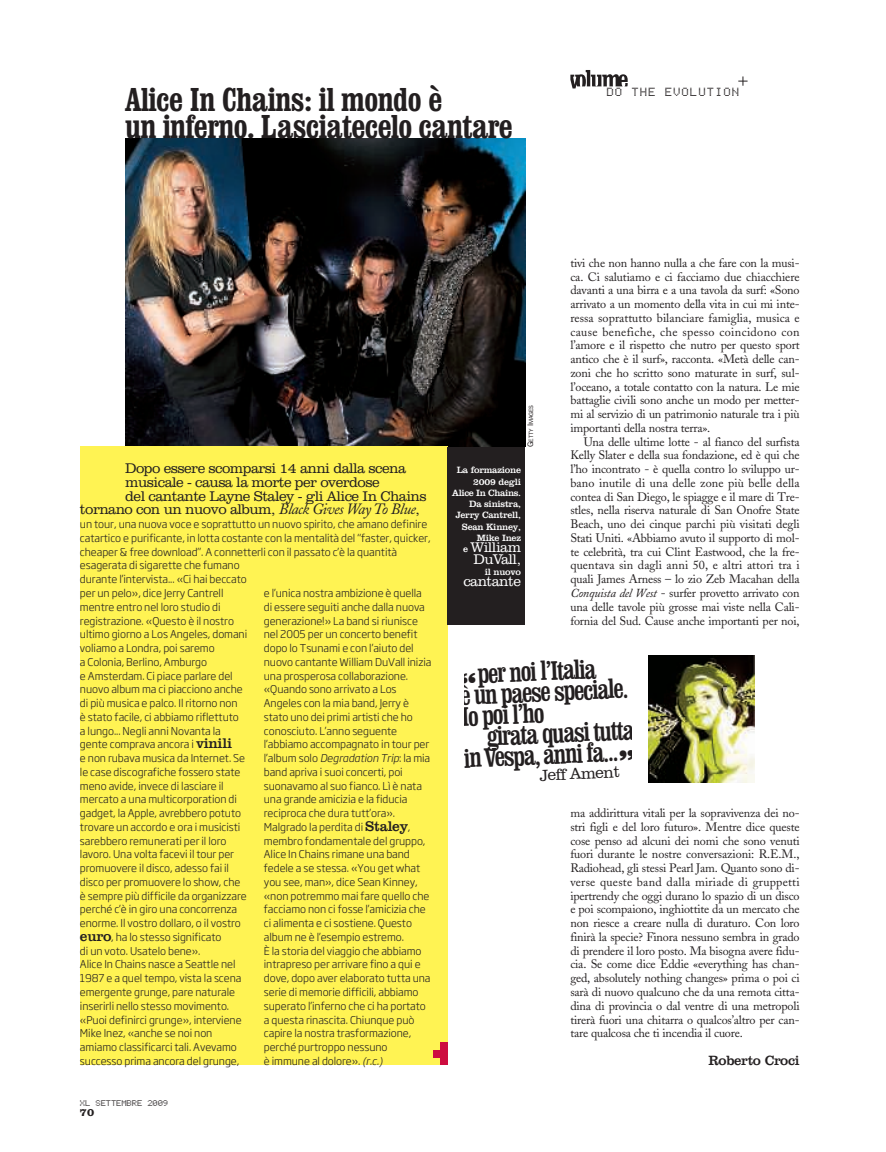
<style>
.page{position:relative;width:886px;height:1152px;background:#fff}
.page>*{position:absolute;margin:0;border:0;box-sizing:border-box;transform-origin:0 0}
.t1{font:700 condensed 32.5px/27.5px "Clarendon BT";letter-spacing:-.02em;color:#231f20}
.t2{font:condensed 27.5px "Clarendon BT";color:#231f20}
.t3{font:300 16.25px "Clarendon BT";color:#231f20}
.t4{font:300 14.38px "Clarendon BT";letter-spacing:-.035em;color:#231f20}
.t5{font:300 14.38px/11.2px "Clarendon BT";letter-spacing:-.035em;color:#fff;text-align:right}
.t6{font:13.75px "Clarendon BT";letter-spacing:-.025em;color:#231f20}
.t7{font:13.12px "Bubbledot ICG Fine Pos";letter-spacing:.085em;color:#231f20}
.t8{font:12.25px/13.8px "Adobe Caslon";letter-spacing:-.015em;color:#231f20;text-align:justify}
.t9{font:12.25px "Adobe Caslon";letter-spacing:.005em;color:#231f20}
.t10{font:12.25px "Adobe Caslon";letter-spacing:.03em;color:#231f20}
.t11{font:700 11.25px "Clarendon BT";color:#231f20}
.t12{font:300 10.62px/13.8px "Soho Gothic Pro";letter-spacing:-.005em;color:#231f20}
.t13{font:9.38px/11.2px "Clarendon BT";letter-spacing:-.025em;color:#fff;text-align:right}
.t14{font:9.38px "Bubbledot ICG Fine Pos";color:#231f20}
.t15{font:6.12px "Franklin Gothic";letter-spacing:-.01em;color:#231f20}
.s1{font-family:"Adobe Caslon";font-weight:400;font-style:italic;font-size:15.62px}
.s2{font-family:"Clarendon BT";font-weight:400;font-size:14.38px}
.s3{font-style:italic}
.s4{font-size:8.12px}
.s5{font-weight:400;font-size:9.38px}
.s6{font-weight:900;font-stretch:normal;font-size:33.75px}
</style>
<div class="page">
<img style="left:125px;top:138px;width:400px;height:308px">
<div style="left:80px;top:446px;width:368px;height:618px;background:#fff353"></div>
<div style="left:448px;top:446px;width:77px;height:178px;background:#231f20"></div>
<div style="left:433px;top:1049px;width:7px;height:8px;background:#cd0d40"></div>
<div style="left:440px;top:1049px;width:8px;height:8px;background:#cd0d40"></div>
<div style="left:440px;top:1057px;width:8px;height:7px;background:#cd0d40"></div>
<div style="left:440px;top:1042px;width:8px;height:7px;background:#cd0d40"></div>
<svg style="left:738px;top:76px;width:9px;height:10px"></svg>
<svg style="left:570px;top:70px;width:58px;height:18px"></svg>
<img style="left:648px;top:655px;width:106px;height:127px">
<p class="t1" style="left:125px;top:86px;width:389px">Alice In Chains: il mondo è<br>un inferno. Lasciatecelo cantare</p>
<p class="t7" style="left:606px;top:84px;width:134px">DO THE EVOLUTION</p>
<p class="t4" style="left:125px;top:463px;width:282px">Dopo essere scomparsi 14 anni dalla scena</p>
<p class="t4" style="left:125px;top:477px;width:256px">musicale - causa la morte per overdose</p>
<p class="t4" style="left:125px;top:491px;width:303px">del cantante Layne Staley - gli Alice In Chains</p>
<p class="t4" style="left:80px;top:504px;width:341px">tornano con un nuovo album, <span class="s1">Black Gives Way To Blue</span>,</p>
<p class="t12" style="left:80px;top:518px;width:352px">un tour, una nuova voce e soprattutto un nuovo spirito, che amano definire catartico e purificante, in lotta costante con la mentalità del “faster, quicker, cheaper &amp; free download”. A connetterli con il passato c’è la quantità esagerata di sigarette che fumano<br>durante l’intervista... «Ci hai beccato<br>per un pelo», dice Jerry Cantrell<br>mentre entro nel loro studio di<br>registrazione. «Questo è il nostro<br>ultimo giorno a Los Angeles, domani<br>voliamo a Londra, poi saremo<br>a Colonia, Berlino, Amburgo<br>e Amsterdam. Ci piace parlare del<br>nuovo album ma ci piacciono anche<br>di più musica e palco. Il ritorno non<br>è stato facile, ci abbiamo riflettuto<br>a lungo... Negli anni Novanta la<br>gente comprava ancora i <span class="s2">vinili<br></span>e non rubava musica da Internet. Se<br>le case discografiche fossero state<br>meno avide, invece di lasciare il<br>mercato a una multicorporation di<br>gadget, la Apple, avrebbero potuto<br>trovare un accordo e ora i musicisti<br>sarebbero remunerati per il loro<br>lavoro. Una volta facevi il tour per<br>promuovere il disco, adesso fai il<br>disco per promuovere lo show, che<br>è sempre più difficile da organizzare<br>perché c’è in giro una concorrenza<br>enorme. Il vostro dollaro, o il vostro<br><span class="s2">euro</span>, ha lo stesso significato<br>di un voto. Usatelo bene».<br>Alice In Chains nasce a Seattle nel<br>1987 e a quel tempo, vista la scena<br>emergente grunge, pare naturale<br>inserirli nello stesso movimento.<br>«Puoi definirci grunge», interviene<br>Mike Inez, «anche se noi non<br>amiamo classificarci tali. Avevamo<br>successo prima ancora del grunge,</p>
<p class="t12" style="left:264px;top:587px;width:169px">e l’unica nostra ambizione è quella di essere seguiti anche dalla nuova generazione!» La band si riunisce nel 2005 per un concerto benefit dopo lo Tsunami e con l’aiuto del nuovo cantante William DuVall inizia una prosperosa collaborazione. «Quando sono arrivato a Los<br>Angeles con la mia band, Jerry è stato uno dei primi artisti che ho conosciuto. L’anno seguente l’abbiamo accompagnato in tour per l’album solo <span class="s3">Degradation Trip</span>: la mia band apriva i suoi concerti, poi suonavamo al suo fianco. Lì è nata una grande amicizia e la fiducia reciproca che dura tutt’ora».<br>Malgrado la perdita di <span class="s2">Staley</span>, membro fondamentale del gruppo,<br>Alice In Chains rimane una band fedele a se stessa. «You get what you see, man», dice Sean Kinney, «non potremmo mai fare quello che facciamo non ci fosse l’amicizia che ci alimenta e ci sostiene. Questo album ne è l’esempio estremo.<br>È la storia del viaggio che abbiamo intrapreso per arrivare fino a qui e dove, dopo aver elaborato tutta una serie di memorie difficili, abbiamo superato l’inferno che ci ha portato a questa rinascita. Chiunque può capire la nostra trasformazione, perché purtroppo nessuno<br>è immune al dolore». <span class="s3">(r.c.)</span></p>
<p class="t14" style="left:80px;top:1097px;width:90px">XL SETTEMBRE 2009</p>
<p class="t11" style="left:80px;top:1105px;width:16px">70</p>
<p class="t15" style="left:527px;top:447px;width:43px;rotate:-90deg"><span class="s4">G</span>ETTY <span class="s4">I</span>MAGES</p>
<p class="t13" style="left:452px;top:464px;width:70px">La formazione<br>2009 degli<br>Alice In Chains.<br>Da sinistra,<br>Jerry Cantrell,<br>Sean Kinney,<br>Mike Inez</p>
<p class="t5" style="left:463px;top:543px;width:59px"><span class="s5">e</span> William<br>DuVall,</p>
<p class="t13" style="left:485px;top:566px;width:38px">il nuovo</p>
<p class="t5" style="left:463px;top:577px;width:59px">cantante</p>
<p class="t8" style="left:570px;top:257px;width:231px">tivi che non hanno nulla a che fare con la musi-</p>
<p class="t8" style="left:570px;top:271px;width:231px">ca. Ci salutiamo e ci facciamo due chiacchiere</p>
<p class="t8" style="left:570px;top:284px;width:231px">davanti a una birra e a una tavola da surf: «Sono</p>
<p class="t8" style="left:570px;top:298px;width:231px">arrivato a un momento della vita in cui mi inte-</p>
<p class="t8" style="left:570px;top:312px;width:231px">ressa soprattutto bilanciare famiglia, musica e</p>
<p class="t10" style="left:570px;top:327px;width:231px">cause benefiche, che spesso coincidono con</p>
<p class="t8" style="left:570px;top:339px;width:231px">l’amore e il rispetto che nutro per questo sport</p>
<p class="t8" style="left:570px;top:353px;width:231px">antico che è il surf», racconta. «Metà delle can-</p>
<p class="t8" style="left:570px;top:367px;width:231px">zoni che ho scritto sono maturate in surf, sul-</p>
<p class="t8" style="left:570px;top:381px;width:231px">l’oceano, a totale contatto con la natura. Le mie</p>
<p class="t8" style="left:570px;top:394px;width:231px">battaglie civili sono anche un modo per metter-</p>
<p class="t8" style="left:570px;top:408px;width:231px">mi al servizio di un patrimonio naturale tra i più</p>
<p class="t8" style="left:570px;top:422px;width:141px">importanti della nostra terra».</p>
<p class="t8" style="left:584px;top:436px;width:217px">Una delle ultime lotte - al fianco del surfista</p>
<p class="t8" style="left:570px;top:449px;width:231px">Kelly Slater e della sua fondazione, ed è qui che</p>
<p class="t8" style="left:570px;top:463px;width:231px">l’ho incontrato - è quella contro lo sviluppo ur-</p>
<p class="t9" style="left:570px;top:478px;width:231px">bano inutile di una delle zone più belle della</p>
<p class="t8" style="left:570px;top:491px;width:231px">contea di San Diego, le spiagge e il mare di Tre-</p>
<p class="t8" style="left:570px;top:504px;width:231px">stles, nella riserva naturale di San Onofre State</p>
<p class="t8" style="left:570px;top:518px;width:231px">Beach, uno dei cinque parchi più visitati degli</p>
<p class="t8" style="left:570px;top:532px;width:231px">Stati Uniti. «Abbiamo avuto il supporto di mol-</p>
<p class="t8" style="left:570px;top:546px;width:231px">te celebrità, tra cui Clint Eastwood, che la fre-</p>
<p class="t9" style="left:570px;top:560px;width:231px">quentava sin dagli anni 50, e altri attori tra i</p>
<p class="t8" style="left:570px;top:573px;width:231px">quali James Arness – lo zio Zeb Macahan della</p>
<p class="t8" style="left:570px;top:587px;width:231px"><span class="s3">Conquista del West</span> - surfer provetto arrivato con</p>
<p class="t8" style="left:570px;top:601px;width:231px">una delle tavole più grosse mai viste nella Cali-</p>
<p class="t8" style="left:570px;top:614px;width:231px">fornia del Sud. Cause anche importanti per noi,</p>
<p class="t2" style="left:459px;top:657px;width:138px;rotate:-2deg"><span class="s6">“</span>per noi l’Italia</p>
<p class="t2" style="left:460px;top:678px;width:170px;rotate:-2deg">è un paese speciale.</p>
<p class="t2" style="left:461px;top:699px;width:85px;rotate:-2deg">Io poi l’ho</p>
<p class="t2" style="left:486px;top:719px;width:150px;rotate:-2deg">girata quasi tutta</p>
<p class="t2" style="left:463px;top:741px;width:156px;rotate:-2deg">inVespa,anni fa...</p>
<p class="t3" style="left:539px;top:769px;width:99px;rotate:-2deg">Jeff Ament<sup>”</sup></p>
<p class="t8" style="left:570px;top:807px;width:231px">ma addirittura vitali per la sopravivenza dei no&shy;stri figli e del loro futuro». Mentre dice queste cose penso ad alcuni dei nomi che sono venuti fuori durante le nostre conversazioni: R.E.M., Radiohead, gli stessi Pearl Jam. Quanto sono di&shy;verse queste band dalla miriade di gruppetti ipertrendy che oggi durano lo spazio di un disco e poi scompaiono, inghiottite da un mercato che non riesce a creare nulla di duraturo. Con loro finirà la specie? Finora nessuno sembra in grado di prendere il loro posto. Ma bisogna avere fidu&shy;cia. Se come dice Eddie «everything has chan&shy;ged, absolutely nothing changes» prima o poi ci sarà di nuovo qualcuno che da una remota citta&shy;dina di provincia o dal ventre di una metropoli tirerà fuori una chitarra o qualcos’altro per can&shy;tare qualcosa che ti incendia il cuore.</p>
<p class="t6" style="left:708px;top:1051px;width:93px">Roberto Croci</p>
</div>
